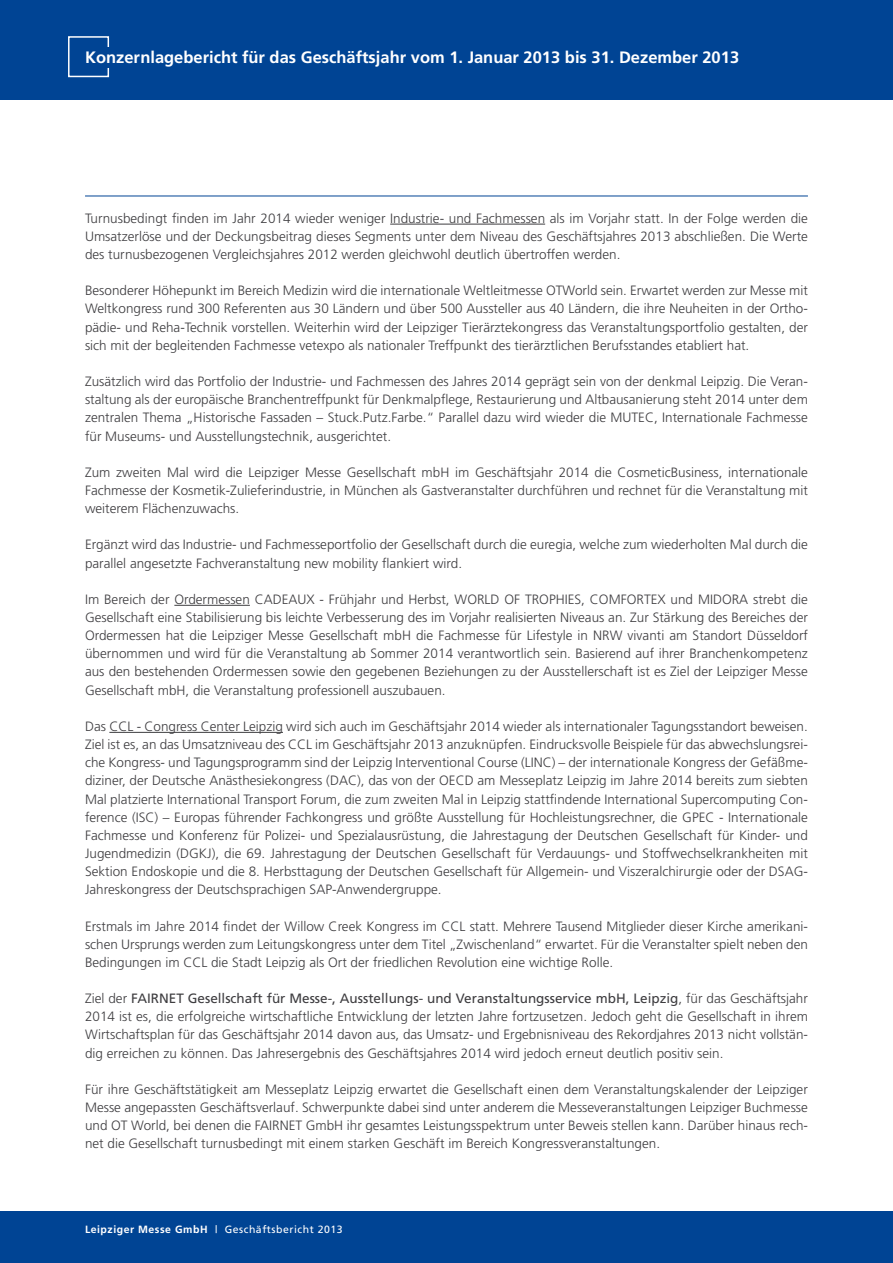
<style>
.page{position:relative;width:893px;height:1263px;background:#fff}
.page>*{position:absolute;margin:0;border:0;box-sizing:border-box;transform-origin:0 0}
.t1{font:700 16.5px "Frutiger";color:#fff}
.t2{font:300 13.5px/18.1px "Frutiger";color:#3e3d40;text-align:justify}
.t3{font:10.5px "Frutiger";letter-spacing:.05em;color:#fff}
.s1{font-weight:400}
.s2{font-weight:700}
</style>
<div class="page">
<div style="left:0;top:1212px;width:893px;height:51px;background:#004494"></div>
<div style="left:0;top:0;width:893px;height:100px;background:#004494"></div>
<hr style="left:85px;top:196px;width:723px;height:1px;background:#004494">
<div style="left:68px;top:36px;width:41px;height:41px;border:2px solid #fff"></div>
<div style="left:102px;top:47px;width:11px;height:21px;background:#004494"></div>
<hr style="left:390px;top:224px;width:155px;height:1px;background:#3e3d40">
<hr style="left:174px;top:605px;width:76px;height:1px;background:#3e3d40">
<hr style="left:109px;top:732px;width:174px;height:1px;background:#3e3d40">
<p class="t1" style="left:85px;top:48px;width:656px">Konzernlagebericht für das Geschäftsjahr vom 1. Januar 2013 bis 31. Dezember 2013</p>
<p class="t2" style="left:85px;top:209px;width:724px">Turnusbedingt finden im Jahr 2014 wieder weniger Industrie- und Fachmessen als im Vorjahr statt. In der Folge werden die Umsatzerlöse und der Deckungsbeitrag dieses Segments unter dem Niveau des Geschäftsjahres 2013 abschließen. Die Werte des turnusbezogenen Vergleichsjahres 2012 werden gleichwohl deutlich übertroffen werden.</p>
<p class="t2" style="left:85px;top:282px;width:724px">Besonderer Höhepunkt im Bereich Medizin wird die internationale Weltleitmesse OTWorld sein. Erwartet werden zur Messe mit Weltkongress rund 300 Referenten aus 30 Ländern und über 500 Aussteller aus 40 Ländern, die ihre Neuheiten in der Ortho&shy;pädie- und Reha-Technik vorstellen. Weiterhin wird der Leipziger Tierärztekongress das Veranstaltungsportfolio gestalten, der sich mit der begleitenden Fachmesse vetexpo als nationaler Treffpunkt des tierärztlichen Berufsstandes etabliert hat.</p>
<p class="t2" style="left:85px;top:373px;width:724px">Zusätzlich wird das Portfolio der Industrie- und Fachmessen des Jahres 2014 geprägt sein von der denkmal Leipzig. Die Veran&shy;staltung als der europäische Branchentreffpunkt für Denkmalpflege, Restaurierung und Altbausanierung steht 2014 unter dem zentralen Thema „Historische Fassaden – Stuck.Putz.Farbe.“ Parallel dazu wird wieder die MUTEC, Internationale Fachmesse für Museums- und Ausstellungstechnik, ausgerichtet.</p>
<p class="t2" style="left:85px;top:463px;width:724px">Zum zweiten Mal wird die Leipziger Messe Gesellschaft mbH im Geschäftsjahr 2014 die CosmeticBusiness, internationale Fachmesse der Kosmetik-Zulieferindustrie, in München als Gastveranstalter durchführen und rechnet für die Veranstaltung mit weiterem Flächenzuwachs.</p>
<p class="t2" style="left:85px;top:536px;width:724px">Ergänzt wird das Industrie- und Fachmesseportfolio der Gesellschaft durch die euregia, welche zum wiederholten Mal durch die parallel angesetzte Fachveranstaltung new mobility flankiert wird.</p>
<p class="t2" style="left:85px;top:590px;width:724px">Im Bereich der Ordermessen CADEAUX - Frühjahr und Herbst, WORLD OF TROPHIES, COMFORTEX und MIDORA strebt die Gesellschaft eine Stabilisierung bis leichte Verbesserung des im Vorjahr realisierten Niveaus an. Zur Stärkung des Bereiches der Ordermessen hat die Leipziger Messe Gesellschaft mbH die Fachmesse für Lifestyle in NRW vivanti am Standort Düsseldorf übernommen und wird für die Veranstaltung ab Sommer 2014 verantwortlich sein. Basierend auf ihrer Branchenkompetenz aus den bestehenden Ordermessen sowie den gegebenen Beziehungen zu der Ausstellerschaft ist es Ziel der Leipziger Messe Gesellschaft mbH, die Veranstaltung professionell auszubauen.</p>
<p class="t2" style="left:85px;top:717px;width:724px">Das CCL - Congress Center Leipzig wird sich auch im Geschäftsjahr 2014 wieder als internationaler Tagungsstandort beweisen.<br>Ziel ist es, an das Umsatzniveau des CCL im Geschäftsjahr 2013 anzuknüpfen. Eindrucksvolle Beispiele für das abwechslungsrei&shy;che Kongress- und Tagungsprogramm sind der Leipzig Interventional Course (LINC) – der internationale Kongress der Gefäßme&shy;diziner, der Deutsche Anästhesiekongress (DAC), das von der OECD am Messeplatz Leipzig im Jahre 2014 bereits zum siebten Mal platzierte International Transport Forum, die zum zweiten Mal in Leipzig stattfindende International Supercomputing Con&shy;ference (ISC) – Europas führender Fachkongress und größte Ausstellung für Hochleistungsrechner, die GPEC - Internationale Fachmesse und Konferenz für Polizei- und Spezialausrüstung, die Jahrestagung der Deutschen Gesellschaft für Kinder- und Jugendmedizin (DGKJ), die 69. Jahrestagung der Deutschen Gesellschaft für Verdauungs- und Stoffwechselkrankheiten mit Sektion Endoskopie und die 8. Herbsttagung der Deutschen Gesellschaft für Allgemein- und Viszeralchirurgie oder der DSAG-Jahreskongress der Deutschsprachigen SAP-Anwendergruppe.</p>
<p class="t2" style="left:85px;top:917px;width:724px">Erstmals im Jahre 2014 findet der Willow Creek Kongress im CCL statt. Mehrere Tausend Mitglieder dieser Kirche amerikani&shy;schen Ursprungs werden zum Leitungskongress unter dem Titel „Zwischenland“ erwartet. Für die Veranstalter spielt neben den Bedingungen im CCL die Stadt Leipzig als Ort der friedlichen Revolution eine wichtige Rolle.</p>
<p class="t2" style="left:85px;top:989px;width:724px">Ziel der <span class="s1">FAIRNET Gesellschaft für Messe-, Ausstellungs- und Veranstaltungsservice mbH, Leipzig</span>, für das Geschäftsjahr 2014 ist es, die erfolgreiche wirtschaftliche Entwicklung der letzten Jahre fortzusetzen. Jedoch geht die Gesellschaft in ihrem Wirtschaftsplan für das Geschäftsjahr 2014 davon aus, das Umsatz- und Ergebnisniveau des Rekordjahres 2013 nicht vollstän&shy;dig erreichen zu können. Das Jahresergebnis des Geschäftsjahres 2014 wird jedoch erneut deutlich positiv sein.</p>
<p class="t2" style="left:85px;top:1080px;width:724px">Für ihre Geschäftstätigkeit am Messeplatz Leipzig erwartet die Gesellschaft einen dem Veranstaltungskalender der Leipziger Messe angepassten Geschäftsverlauf. Schwerpunkte dabei sind unter anderem die Messeveranstaltungen Leipziger Buchmesse und OT World, bei denen die FAIRNET GmbH ihr gesamtes Leistungsspektrum unter Beweis stellen kann. Darüber hinaus rech&shy;net die Gesellschaft turnusbedingt mit einem starken Geschäft im Bereich Kongressveranstaltungen.</p>
<p class="t3" style="left:85px;top:1224px;width:259px"><span class="s2">Leipziger Messe GmbH</span> | Geschäftsbericht 2013</p>
</div>
